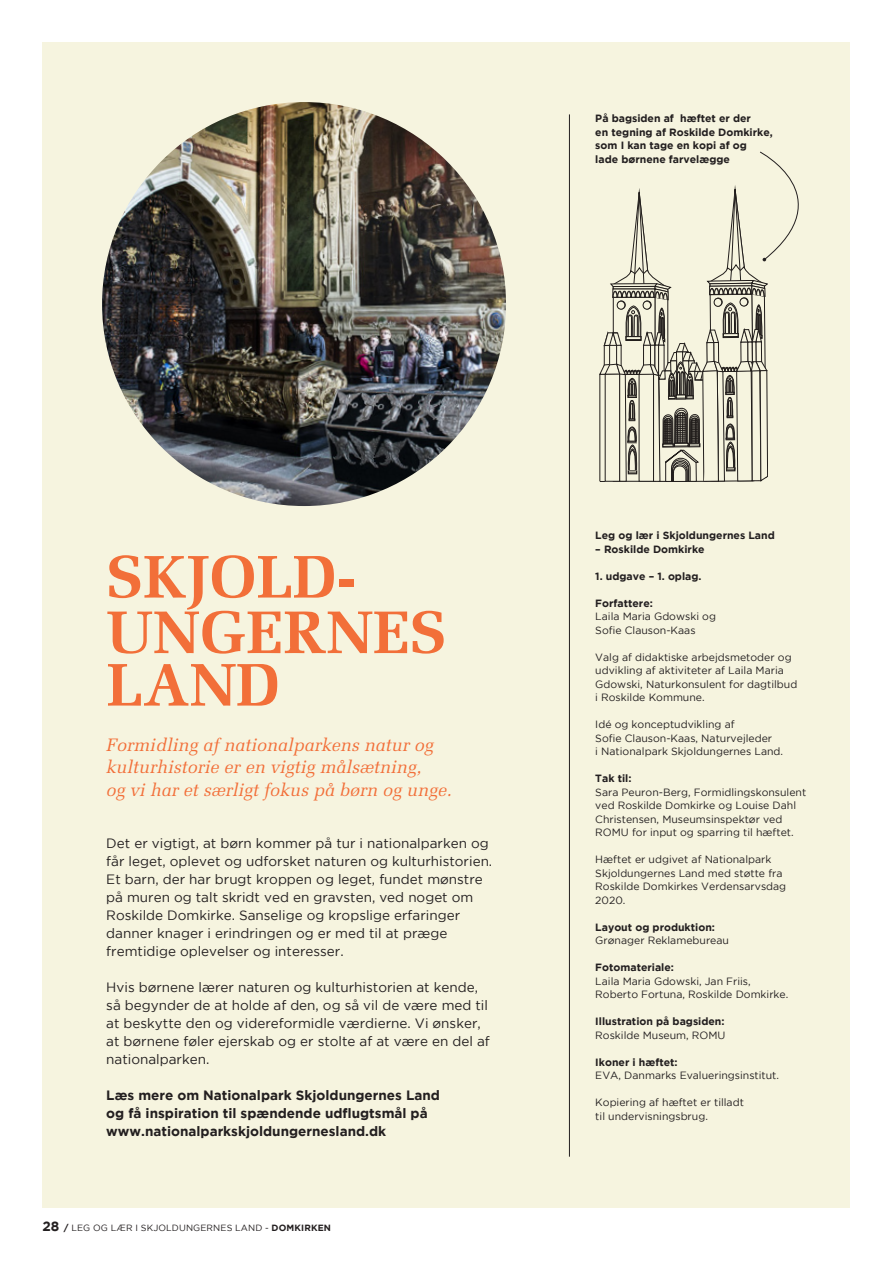
<style>
.page{position:relative;width:893px;height:1263px;background:#fff}
.page>*{position:absolute;margin:0;border:0;box-sizing:border-box;transform-origin:0 0}
.t1{font:700 60px/52.5px "Melior LT Std";color:#f26f39}
.t2{font:italic 18px "Melior LT Std";color:#f26f39}
.t3{font:13.5px/18px "Gotham";color:#231f20}
.t4{font:700 13.5px "Gotham";color:#231f20}
.t5{font:10.5px/13.5px "Gotham";color:#231f20}
.t6{font:700 10.5px "Gotham";color:#231f20}
.t7{font:9px "Gotham";letter-spacing:.015em;color:#231f20}
.s1{font-weight:700;font-size:13.5px}
.s2{font-weight:700}
</style>
<div class="page">
<div style="left:43px;top:43px;width:807px;height:1165px;background:#f6f4df"></div>
<hr style="left:569px;top:114px;width:1px;height:1043px;background:#231f20">
<img style="left:102px;top:102px;width:404px;height:404px;border-radius:202px">
<svg style="left:599px;top:151px;width:200px;height:331px"></svg>
<p class="t6" style="left:595px;top:112px;width:157px">På bagsiden af hæftet er der</p>
<p class="t6" style="left:595px;top:126px;width:179px">en tegning af Roskilde Domkirke,</p>
<p class="t6" style="left:595px;top:139px;width:153px">som I kan tage en kopi af og</p>
<p class="t6" style="left:595px;top:153px;width:136px">lade børnene farvelægge</p>
<p class="t1" style="left:106px;top:550px;width:251px">SKJOLD-</p>
<p class="t1" style="left:106px;top:606px;width:342px">UNGERNES<br>LAND</p>
<p class="t2" style="left:106px;top:734px;width:329px">Formidling af nationalparkens natur og</p>
<p class="t2" style="left:106px;top:756px;width:317px">kulturhistorie er en vigtig målsætning,</p>
<p class="t2" style="left:106px;top:779px;width:347px">og vi har et særligt fokus på børn og unge.</p>
<p class="t3" style="left:106px;top:834px;width:384px">Det er vigtigt, at børn kommer på tur i nationalparken og</p>
<p class="t3" style="left:106px;top:852px;width:387px">får leget, oplevet og udforsket naturen og kulturhistorien.<br>Et barn, der har brugt kroppen og leget, fundet mønstre</p>
<p class="t3" style="left:106px;top:888px;width:369px">på muren og talt skridt ved en gravsten, ved noget om</p>
<p class="t3" style="left:106px;top:906px;width:355px">Roskilde Domkirke. Sanselige og kropslige erfaringer</p>
<p class="t3" style="left:106px;top:924px;width:343px">danner knager i erindringen og er med til at præge</p>
<p class="t3" style="left:106px;top:942px;width:239px">fremtidige oplevelser og interesser.</p>
<p class="t3" style="left:106px;top:978px;width:373px">Hvis børnene lærer naturen og kulturhistorien at kende,</p>
<p class="t3" style="left:106px;top:996px;width:383px">så begynder de at holde af den, og så vil de være med til</p>
<p class="t3" style="left:106px;top:1014px;width:376px">at beskytte den og videreformidle værdierne. Vi ønsker,</p>
<p class="t3" style="left:106px;top:1032px;width:385px">at børnene føler ejerskab og er stolte af at være en del af nationalparken.</p>
<p class="t4" style="left:106px;top:1087px;width:335px">Læs mere om Nationalpark Skjoldungernes Land</p>
<p class="t4" style="left:106px;top:1105px;width:323px">og få inspiration til spændende udflugtsmål på</p>
<p class="t4" style="left:106px;top:1123px;width:281px">www.nationalparkskjoldungernesland.dk</p>
<p class="t7" style="left:43px;top:1223px;width:290px"><span class="s1">28</span> <span class="s2">/</span> LEG OG LÆR I SKJOLDUNGERNES LAND - <span class="s2">DOMKIRKEN</span></p>
<p class="t6" style="left:595px;top:529px;width:181px">Leg og lær i Skjoldungernes Land</p>
<p class="t6" style="left:595px;top:543px;width:111px">– Roskilde Domkirke</p>
<p class="t6" style="left:595px;top:570px;width:108px">1. udgave – 1. oplag.</p>
<p class="t6" style="left:595px;top:597px;width:59px">Forfattere:</p>
<p class="t5" style="left:595px;top:610px;width:122px">Laila Maria Gdowski og</p>
<p class="t5" style="left:595px;top:623px;width:102px">Sofie Clauson-Kaas</p>
<p class="t5" style="left:595px;top:650px;width:204px">Valg af didaktiske arbejdsmetoder og udvikling af aktiviteter af Laila Maria<br>Gdowski, Naturkonsulent for dagtilbud</p>
<p class="t5" style="left:595px;top:691px;width:111px">i Roskilde Kommune.</p>
<p class="t5" style="left:595px;top:718px;width:141px">Idé og konceptudvikling af</p>
<p class="t5" style="left:595px;top:731px;width:178px">Sofie Clauson-Kaas, Naturvejleder</p>
<p class="t5" style="left:595px;top:745px;width:189px">i Nationalpark Skjoldungernes Land.</p>
<p class="t6" style="left:595px;top:772px;width:38px">Tak til:</p>
<p class="t5" style="left:595px;top:785px;width:212px">Sara Peuron-Berg, Formidlingskonsulent ved Roskilde Domkirke og Louise Dahl Christensen, Museumsinspektør ved ROMU for input og sparring til hæftet.</p>
<p class="t5" style="left:595px;top:853px;width:192px">Hæftet er udgivet af Nationalpark<br>Skjoldungernes Land med støtte fra<br>Roskilde Domkirkes Verdensarvsdag<br>2020.</p>
<p class="t6" style="left:595px;top:921px;width:121px">Layout og produktion:</p>
<p class="t5" style="left:595px;top:934px;width:135px">Grønager Reklamebureau</p>
<p class="t6" style="left:595px;top:961px;width:80px">Fotomateriale:</p>
<p class="t5" style="left:595px;top:974px;width:157px">Laila Maria Gdowski, Jan Friis,</p>
<p class="t5" style="left:595px;top:988px;width:195px">Roberto Fortuna, Roskilde Domkirke.</p>
<p class="t6" style="left:595px;top:1015px;width:131px">Illustration på bagsiden:</p>
<p class="t5" style="left:595px;top:1028px;width:132px">Roskilde Museum, ROMU</p>
<p class="t6" style="left:595px;top:1056px;width:84px">Ikoner i hæftet:</p>
<p class="t5" style="left:595px;top:1069px;width:185px">EVA, Danmarks Evalueringsinstitut.</p>
<p class="t5" style="left:595px;top:1096px;width:150px">Kopiering af hæftet er tilladt</p>
<p class="t5" style="left:595px;top:1109px;width:114px">til undervisningsbrug.</p>
</div>
